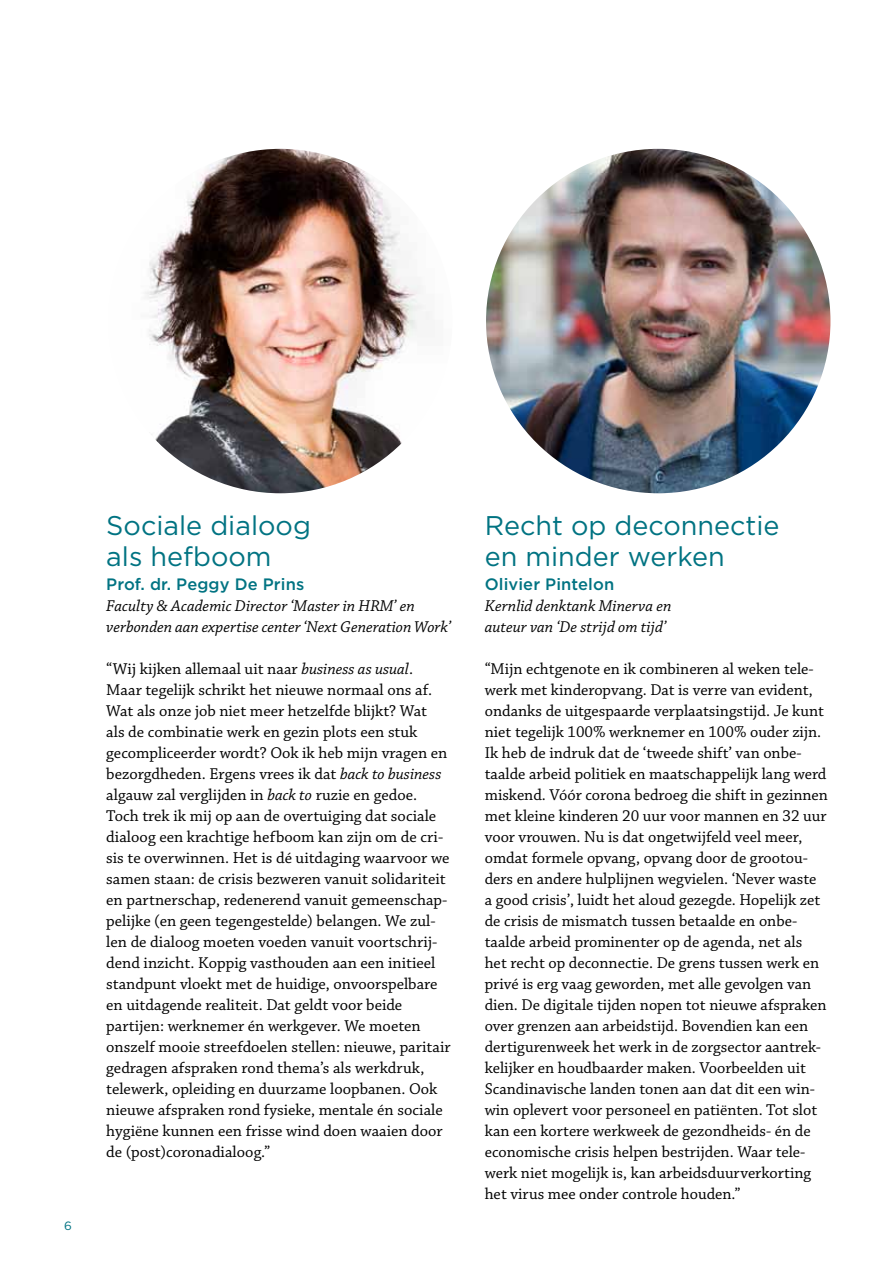
<style>
.page{position:relative;width:893px;height:1263px;background:#fff}
.page>*{position:absolute;margin:0;border:0;box-sizing:border-box;transform-origin:0 0}
.t1{font:27px/31.5px "Gotham";color:#007382}
.t2{font:16.5px/21px "Chaparral Pro";color:#000}
.t3{font:italic 16.5px/21px "Chaparral Pro";color:#000}
.t4{font:500 16.5px "Gotham";letter-spacing:.005em;color:#007382}
.t5{font:12px "Gotham";color:#007382}
.s1{font-style:italic}
</style>
<div class="page">
<img style="left:108px;top:149px;width:344px;height:344px;border-radius:172px">
<img style="left:486px;top:149px;width:344px;height:344px;border-radius:172px">
<p class="t5" style="left:64px;top:1218px;width:9px">6</p>
<h1 class="t1" style="left:106px;top:509px;width:206px">Sociale dialoog als hefboom</h1>
<p class="t4" style="left:106px;top:573px;width:199px">Prof. dr. Peggy De Prins</p>
<p class="t3" style="left:106px;top:596px;width:346px">Faculty &amp; Academic Director ‘Master in HRM’ en verbonden aan expertise center ‘Next Generation Work’</p>
<p class="t2" style="left:106px;top:659px;width:346px">“Wij kijken allemaal uit naar <span class="s1">business as usual</span>.<br>Maar tegelijk schrikt het nieuwe normaal ons af.<br>Wat als onze job niet meer hetzelfde blijkt? Wat<br>als de combinatie werk en gezin plots een stuk gecompliceerder wordt? Ook ik heb mijn vragen en bezorgdheden. Ergens vrees ik dat <span class="s1">back to business </span>algauw zal verglijden in <span class="s1">back to</span> ruzie en gedoe.<br>Toch trek ik mij op aan de overtuiging dat sociale dialoog een krachtige hefboom kan zijn om de cri&shy;sis te overwinnen. Het is dé uitdaging waarvoor we samen staan: de crisis bezweren vanuit solidariteit en partnerschap, redenerend vanuit gemeenschap&shy;pelijke (en geen tegengestelde) belangen. We zul&shy;len de dialoog moeten voeden vanuit voortschrij&shy;dend inzicht. Koppig vasthouden aan een initieel standpunt vloekt met de huidige, onvoorspelbare en uitdagende realiteit. Dat geldt voor beide partijen: werknemer én werkgever. We moeten onszelf mooie streefdoelen stellen: nieuwe, paritair gedragen afspraken rond thema’s als werkdruk, telewerk, opleiding en duurzame loopbanen. Ook nieuwe afspraken rond fysieke, mentale én sociale hygiëne kunnen een frisse wind doen waaien door de (post)coronadialoog.”</p>
<h1 class="t1" style="left:485px;top:509px;width:296px">Recht op deconnectie en minder werken</h1>
<p class="t4" style="left:485px;top:573px;width:131px">Olivier Pintelon</p>
<p class="t3" style="left:485px;top:596px;width:188px">Kernlid denktank Minerva en auteur van ‘De strijd om tijd’</p>
<p class="t2" style="left:485px;top:659px;width:345px">“Mijn echtgenote en ik combineren al weken tele&shy;werk met kinderopvang. Dat is verre van evident, ondanks de uitgespaarde verplaatsingstijd. Je kunt niet tegelijk 100% werknemer en 100% ouder zijn.<br>Ik heb de indruk dat de ‘tweede shift’ van onbe&shy;taalde arbeid politiek en maatschappelijk lang werd miskend. Vóór corona bedroeg die shift in gezinnen met kleine kinderen 20 uur voor mannen en 32 uur voor vrouwen. Nu is dat ongetwijfeld veel meer, omdat formele opvang, opvang door de grootou&shy;ders en andere hulplijnen wegvielen. ‘Never waste a good crisis’, luidt het aloud gezegde. Hopelijk zet de crisis de mismatch tussen betaalde en onbe&shy;taalde arbeid prominenter op de agenda, net als het recht op deconnectie. De grens tussen werk en privé is erg vaag geworden, met alle gevolgen van dien. De digitale tijden nopen tot nieuwe afspraken over grenzen aan arbeidstijd. Bovendien kan een dertigurenweek het werk in de zorgsector aantrek&shy;kelijker en houdbaarder maken. Voorbeelden uit Scandinavische landen tonen aan dat dit een win&shy;win oplevert voor personeel en patiënten. Tot slot kan een kortere werkweek de gezondheids- én de economische crisis helpen bestrijden. Waar tele&shy;werk niet mogelijk is, kan arbeidsduurverkorting het virus mee onder controle houden.”</p>
</div>
